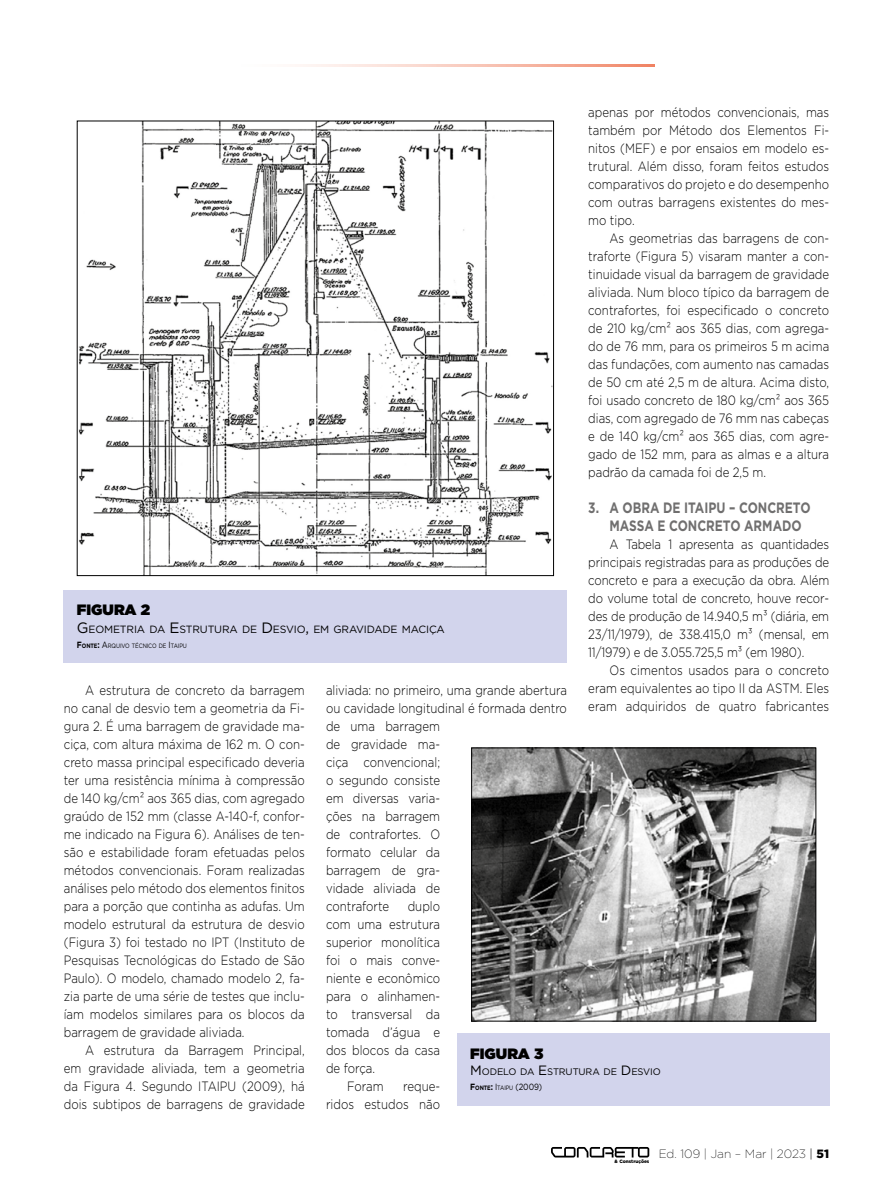
<style>
.page{position:relative;width:893px;height:1191px;background:#fff}
.page>*{position:absolute;margin:0;border:0;box-sizing:border-box;transform-origin:0 0}
.t1{font:700 15px/18px "Gotham";color:#706f6f;scale:.8 1}
.t2{font:900 15px "Gotham";color:#000}
.t3{font:300 13.5px/18px "Gotham";color:#000;text-align:justify;scale:.85 1}
.t4{font:200 12px "Gotham";color:#000}
.t5{font:10.5px "Gotham";letter-spacing:-.015em;color:#000}
.t6{font:9.45px "Gotham";letter-spacing:-.015em;color:#000}
.t7{font:9px "Gotham";color:#000;scale:.85 1}
.t8{font:6.3px "Gotham";letter-spacing:-.015em;color:#000;scale:.85 1}
.t9{font:900 4.8px "Gotham";color:#000}
.s1{font-size:15px}
.s2{font-weight:700;font-size:9px}
.s3{font-weight:700}
.s4{font-size:9px}
.s5{font-size:13.5px}
.s6{font-weight:700;font-size:6.3px}
.s7{font-size:6.3px}
.s8{font-weight:300}
.s9{font-weight:900}
</style>
<div class="page">
<div style="left:550px;top:1145px;width:101px;height:14px;background:#fff;opacity:.81"></div>
<svg style="left:551px;top:1147px;width:98px;height:10px"></svg>
<div style="left:614px;top:1158px;width:36px;height:5px;background:#fff"></div>
<hr style="left:237px;top:64px;width:418px;height:2px;background:#f08262">
<div style="left:64px;top:590px;width:503px;height:72px;background:#d2d4ec"></div>
<img style="left:79px;top:123px;width:473px;height:451px">
<div style="left:457px;top:1033px;width:372px;height:73px;background:#d2d4ec"></div>
<img style="left:473px;top:749px;width:341px;height:270px">
<div style="left:471px;top:747px;width:345px;height:274px;border:1px solid #000"></div>
<p class="t3" style="left:588px;top:103px;width:285px">apenas por métodos convencionais, mas também por Método dos Elementos Fi&shy;nitos (MEF) e por ensaios em modelo es&shy;trutural. Além disso, foram feitos estudos comparativos do projeto e do desempenho com outras barragens existentes do mes&shy;mo tipo.</p>
<p class="t3" style="left:588px;top:229px;width:285px;text-indent:21px">As geometrias das barragens de con&shy;traforte (Figura 5) visaram manter a con&shy;tinuidade visual da barragem de gravidade aliviada. Num bloco típico da barragem de contrafortes, foi especificado o concreto de 210 kg/cm² aos 365 dias, com agrega&shy;do de 76 mm, para os primeiros 5 m acima das fundações, com aumento nas camadas de 50 cm até 2,5 m de altura. Acima disto, foi usado concreto de 180 kg/cm² aos 365 dias, com agregado de 76 mm nas cabeças e de 140 kg/cm² aos 365 dias, com agre&shy;gado de 152 mm, para as almas e a altura padrão da camada foi de 2,5 m.</p>
<p class="t1" style="left:609px;top:499px;width:253px;text-indent:-21px">3. A OBRA DE ITAIPU – CONCRETO<br>MASSA E CONCRETO ARMADO</p>
<p class="t3" style="left:588px;top:535px;width:285px;text-indent:21px">A Tabela 1 apresenta as quantidades principais registradas para as produções de concreto e para a execução da obra. Além do volume total de concreto, houve recor&shy;des de produção de 14.940,5 m³ (diária, em 23/11/1979), de 338.415,0 m³ (mensal, em 11/1979) e de 3.055.725,5 m³ (em 1980).</p>
<p class="t3" style="left:588px;top:661px;width:285px;text-indent:21px">Os cimentos usados para o concreto eram equivalentes ao tipo II da ASTM. Eles eram adquiridos de quatro fabricantes</p>
<p class="t2" style="left:77px;top:599px;width:75px">FIGURA 2</p>
<p class="t5" style="left:77px;top:623px;width:369px"><span class="s1">G</span> EOM ETRIA DA <span class="s1">E</span>STRUTURA DE <span class="s1">D</span> ESVIO<span class="s1">,</span> EM GRAVIDADE MACIÇA</p>
<p class="t8" style="left:77px;top:642px;width:131px"><span class="s2">F</span><span class="s3">ONTE</span><span class="s2">:</span> <span class="s4">A</span>RQUIVO TÉCNICO DE <span class="s4">I</span> TAIPU</p>
<p class="t3" style="left:64px;top:680px;width:285px;text-indent:21px">A estrutura de concreto da barragem no canal de desvio tem a geometria da Fi&shy;gura 2. É uma barragem de gravidade ma&shy;ciça, com altura máxima de 162 m. O con&shy;creto massa principal especificado deveria ter uma resistência mínima à compressão de 140 kg/cm² aos 365 dias, com agregado graúdo de 152 mm (classe A-140-f, confor&shy;me indicado na Figura 6). Análises de ten&shy;são e estabilidade foram efetuadas pelos métodos convencionais. Foram realizadas análises pelo método dos elementos finitos para a porção que continha as adufas. Um modelo estrutural da estrutura de desvio (Figura 3) foi testado no IPT (Instituto de Pesquisas Tecnológicas do Estado de São Paulo). O modelo, chamado modelo 2, fa&shy;zia parte de uma série de testes que inclu&shy;íam modelos similares para os blocos da barragem de gravidade aliviada.</p>
<p class="t3" style="left:64px;top:1040px;width:285px;text-indent:21px">A estrutura da Barragem Principal, em gravidade aliviada, tem a geometria da Figura 4. Segundo ITAIPU (2009), há dois subtipos de barragens de gravidade</p>
<p class="t3" style="left:326px;top:680px;width:285px;text-align:left">aliviada: no primeiro, uma grande abertura ou cavidade longitudinal é formada dentro de uma barragem<br>de gravidade ma-<br>ciça convencional;<br>o segundo consiste<br>em diversas varia-<br>ções na barragem<br>de contrafortes. O<br>formato celular da<br>barragem de gra-<br>vidade aliviada de<br>contraforte</p>
<p class="t3" style="left:408px;top:896px;width:40px">duplo</p>
<p class="t3" style="left:326px;top:914px;width:136px">com uma estrutura</p>
<p class="t3" style="left:326px;top:932px;width:136px">superior monolítica</p>
<p class="t3" style="left:326px;top:950px;width:136px">foi o mais conve-</p>
<p class="t3" style="left:326px;top:968px;width:136px">niente e econômico</p>
<p class="t3" style="left:326px;top:986px;width:136px">para o alinhamen-</p>
<p class="t3" style="left:326px;top:1004px;width:136px">to transversal da</p>
<p class="t3" style="left:326px;top:1022px;width:136px">tomada d’água e</p>
<p class="t3" style="left:326px;top:1040px;width:136px">dos blocos da casa</p>
<p class="t3" style="left:326px;top:1058px;width:59px">de força.</p>
<p class="t3" style="left:347px;top:1076px;width:44px">Foram</p>
<p class="t2" style="left:470px;top:1042px;width:75px">FIGURA 3</p>
<p class="t6" style="left:470px;top:1065px;width:192px"><span class="s5">M</span>ODELO DA <span class="s5">E</span>STRUTURA DE <span class="s5">D</span> ESVIO</p>
<p class="t7" style="left:470px;top:1081px;width:86px"><span class="s3">F</span><span class="s6">ONTE</span><span class="s3">:</span> I <span class="s7">TAIPU</span> (2009)</p>
<p class="t3" style="left:326px;top:1076px;width:136px;text-align:right">reque-<br>ridos estudos não</p>
<p class="t9" style="left:615px;top:1157px;width:36px">&amp; Construções</p>
<p class="t4" style="left:659px;top:1145px;width:172px">Ed. 109 | Jan – Mar | 2023 <span class="s8">|</span> <span class="s9">51</span></p>
</div>
